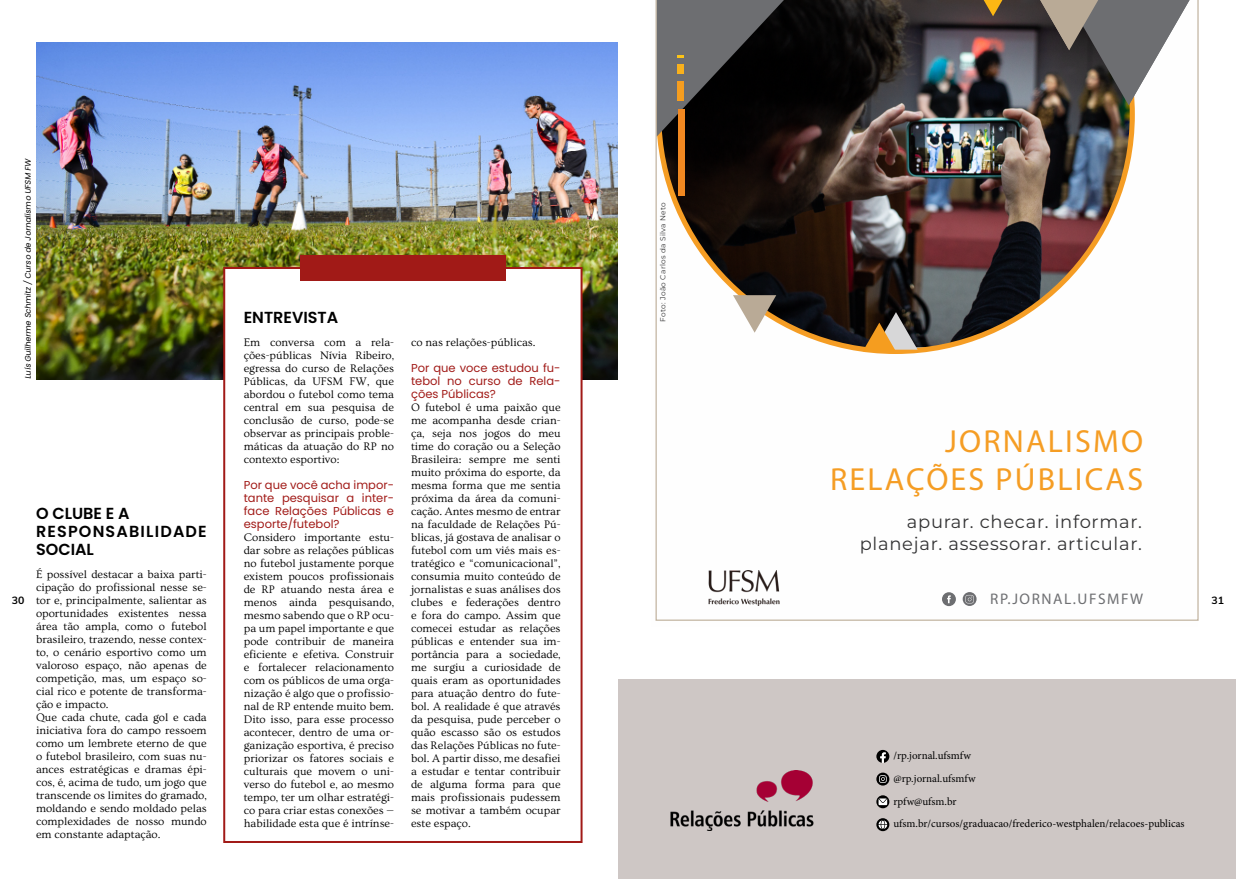
<style>
.page{position:relative;width:1236px;height:879px;background:#fff}
.page>*{position:absolute;margin:0;border:0;box-sizing:border-box;transform-origin:0 0}
.t1{font:32px "Bebas Neue";letter-spacing:.07em;color:#f59d24}
.t2{font:17.9px/21.8px "Montserrat";letter-spacing:.04em;color:#333334;text-align:right}
.t3{font:600 16px/18px "Poppins";letter-spacing:.075em;color:#000}
.t4{font:600 16px "Poppins";color:#000}
.t5{font:15.4px "Bebas Neue";letter-spacing:.1em;color:#6e6f72}
.t6{font:11.5px/13px "Ovo";color:#000;text-align:justify}
.t7{font:11.5px/13px "Poppins";color:#a11a17;text-align:justify}
.t8{font:11px "Minion Pro";color:#000}
.t9{font:700 10.5px "Muli";color:#000}
.t10{font:italic 8px "Poppins";color:#000}
.t11{font:7.3px "Montserrat";letter-spacing:.04em;color:#333334}
</style>
<div class="page">
<img style="left:36px;top:43px;width:582px;height:336px">
<div style="left:223px;top:267px;width:360px;height:576px;background:#fff;border:2px solid #a11a17"></div>
<div style="left:300px;top:255px;width:206px;height:26px;background:#a11a17"></div>
<div style="left:618px;top:679px;width:618px;height:200px;background:#cec7c5"></div>
<svg style="left:876px;top:750px;width:13px;height:13px"></svg>
<svg style="left:876px;top:795px;width:13px;height:13px"></svg>
<svg style="left:878px;top:798px;width:9px;height:7px"></svg>
<svg style="left:876px;top:772px;width:13px;height:13px"></svg>
<svg style="left:879px;top:775px;width:8px;height:8px"></svg>
<svg style="left:876px;top:818px;width:13px;height:13px"></svg>
<svg style="left:878px;top:820px;width:9px;height:9px"></svg>
<svg style="left:655px;top:0;width:544px;height:621px"></svg>
<img style="left:709px;top:570px;width:71px;height:35px">
<img style="left:670px;top:771px;width:143px;height:59px">
<p class="t10" style="left:24px;top:379px;width:224px;rotate:-90deg">LuísGuilherme Schmitz/Curso de Jornalismo UFSM FW</p>
<p class="t11" style="left:658px;top:322px;width:121px;rotate:-90deg">Foto: João Carlos da Silva Neto</p>
<p class="t4" style="left:244px;top:308px;width:96px">ENTREVISTA</p>
<p class="t6" style="left:244px;top:336px;width:152px">Em conversa com a rela&shy;ções-públicas Nívia Ribeiro, egressa do curso de Relações Públicas, da UFSM FW, que abordou o futebol como tema central em sua pesquisa de conclusão de curso, pode-se observar as principais proble&shy;máticas da atuação do RP no contexto esportivo:</p>
<p class="t7" style="left:244px;top:478px;width:152px">Por que você acha impor&shy;tante pesquisar a inter&shy;face Relações Públicas e esporte/futebol?</p>
<p class="t6" style="left:244px;top:531px;width:152px">Considero importante estu&shy;dar sobre as relações públicas no futebol justamente porque existem poucos profissionais de RP atuando nesta área e menos ainda pesquisando, mesmo sabendo que o RP ocu&shy;pa um papel importante e que pode contribuir de maneira eficiente e efetiva. Construir e fortalecer relacionamento com os públicos de uma orga&shy;nização é algo que o profissio&shy;nal de RP entende muito bem.<br>Dito isso, para esse processo acontecer, dentro de uma or&shy;ganização esportiva, é preciso priorizar os fatores sociais e culturais que movem o uni&shy;verso do futebol e, ao mesmo tempo, ter um olhar estratégi&shy;co para criar estas conexões — habilidade esta que é intrínse-</p>
<p class="t6" style="left:411px;top:336px;width:126px">co nas relações-públicas.</p>
<p class="t7" style="left:411px;top:361px;width:151px">Por que voce estudou fu&shy;tebol no curso de Rela&shy;ções Públicas?</p>
<p class="t6" style="left:411px;top:401px;width:151px">O futebol é uma paixão que me acompanha desde crian&shy;ça, seja nos jogos do meu time do coração ou a Seleção Brasileira: sempre me senti muito próxima do esporte, da mesma forma que me sentia próxima da área da comuni&shy;cação. Antes mesmo de entrar na faculdade de Relações Pú&shy;blicas, já gostava de analisar o futebol com um viés mais es&shy;tratégico e “comunicacional”, consumia muito conteúdo de jornalistas e suas análises dos clubes e federações dentro e fora do campo. Assim que comecei estudar as relações públicas e entender sua im&shy;portância para a sociedade, me surgiu a curiosidade de quais eram as oportunidades para atuação dentro do fute&shy;bol. A realidade é que através da pesquisa, pude perceber o quão escasso são os estudos das Relações Públicas no fute&shy;bol. A partir disso, me desafiei a estudar e tentar contribuir de alguma forma para que mais profissionais pudessem se motivar a também ocupar este espaço.</p>
<p class="t1" style="left:945px;top:422px;width:200px">JORNALISMO</p>
<p class="t1" style="left:830px;top:459px;width:315px">RELAÇÕES PÚBLICAS</p>
<p class="t4" style="left:36px;top:504px;width:95px">O CLUBE E A</p>
<p class="t3" style="left:36px;top:523px;width:172px">RESPONSABILIDADE<br>SOCIAL</p>
<p class="t6" style="left:36px;top:568px;width:172px">É possível destacar a baixa parti&shy;cipação do profissional nesse se&shy;tor e, principalmente, salientar as oportunidades existentes nessa área tão ampla, como o futebol brasileiro, trazendo, nesse contex&shy;to, o cenário esportivo como um valoroso espaço, não apenas de competição, mas, um espaço so&shy;cial rico e potente de transforma&shy;ção e impacto.</p>
<p class="t6" style="left:36px;top:711px;width:172px">Que cada chute, cada gol e cada iniciativa fora do campo ressoem como um lembrete eterno de que o futebol brasileiro, com suas nu&shy;ances estratégicas e dramas épi&shy;cos, é, acima de tudo, um jogo que transcende os limites do gramado, moldando e sendo moldado pelas complexidades de nosso mundo em constante adaptação.</p>
<p class="t2" style="left:860px;top:510px;width:284px">apurar. checar. informar. planejar. assessorar. articular.</p>
<p class="t5" style="left:990px;top:589px;width:154px">RP.JORNAL.UFSMFW</p>
<p class="t9" style="left:12px;top:592px;width:14px">30</p>
<p class="t9" style="left:1211px;top:592px;width:14px">31</p>
<p class="t8" style="left:893px;top:748px;width:79px">/rp.jornal.ufsmfw</p>
<p class="t8" style="left:893px;top:793px;width:65px">rpfw@ufsm.br</p>
<p class="t8" style="left:893px;top:771px;width:84px">@rp.jornal.ufsmfw</p>
<p class="t8" style="left:893px;top:816px;width:293px">ufsm.br/cursos/graduacao/frederico-westphalen/relacoes-publicas</p>
</div>
